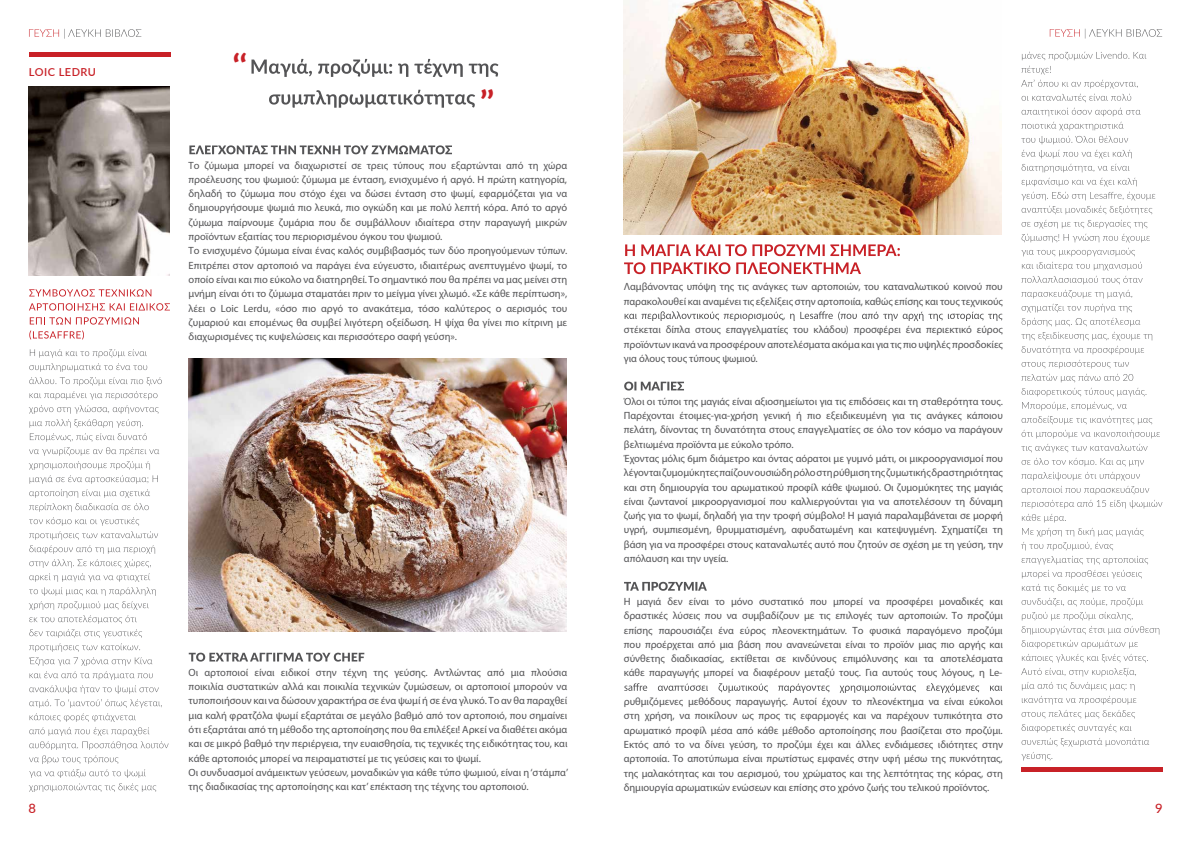
<style>
.page{position:relative;width:1191px;height:842px;background:#fff}
.page>*{position:absolute;margin:0;border:0;box-sizing:border-box;transform-origin:0 0}
.t1{font:900 29.5px "Lato";color:#c82127}
.t2{font:500 13px "Lato";color:#c82127}
.t3{font:600 11px "Lato";letter-spacing:.04em;color:#c82127}
.t4{font:10.5px/14.3px "Myriad Pro";letter-spacing:-.005em;color:#545456}
</style>
<div class="page">
<svg style="left:29px;top:29px;width:112px;height:10px"></svg>
<svg style="left:29px;top:289px;width:122px;height:8px"></svg>
<svg style="left:29px;top:303px;width:141px;height:8px"></svg>
<svg style="left:29px;top:317px;width:110px;height:23px"></svg>
<div style="left:29px;top:52px;width:141px;height:5px;background:#c82127"></div>
<svg style="left:29px;top:349px;width:139px;height:443px"></svg>
<svg style="left:189px;top:145px;width:263px;height:9px"></svg>
<svg style="left:189px;top:653px;width:175px;height:9px"></svg>
<img style="left:189px;top:358px;width:377px;height:273px">
<svg style="left:251px;top:59px;width:247px;height:18px"></svg>
<svg style="left:269px;top:90px;width:206px;height:18px"></svg>
<img style="left:28px;top:86px;width:142px;height:190px">
<svg style="left:1049px;top:29px;width:113px;height:10px"></svg>
<svg style="left:625px;top:244px;width:275px;height:12px"></svg>
<svg style="left:624px;top:262px;width:237px;height:12px"></svg>
<svg style="left:624px;top:311px;width:378px;height:10px"></svg>
<svg style="left:624px;top:382px;width:60px;height:8px"></svg>
<svg style="left:624px;top:582px;width:83px;height:9px"></svg>
<svg style="left:624px;top:683px;width:378px;height:10px"></svg>
<svg style="left:1022px;top:52px;width:124px;height:8px"></svg>
<svg style="left:1021px;top:66px;width:28px;height:8px"></svg>
<svg style="left:1021px;top:80px;width:116px;height:8px"></svg>
<svg style="left:1021px;top:94px;width:110px;height:8px"></svg>
<svg style="left:1021px;top:108px;width:119px;height:8px"></svg>
<svg style="left:1021px;top:122px;width:102px;height:8px"></svg>
<svg style="left:1021px;top:136px;width:107px;height:8px"></svg>
<svg style="left:1021px;top:150px;width:110px;height:8px"></svg>
<svg style="left:1021px;top:164px;width:108px;height:8px"></svg>
<svg style="left:1021px;top:178px;width:115px;height:8px"></svg>
<svg style="left:1021px;top:192px;width:134px;height:8px"></svg>
<svg style="left:1021px;top:206px;width:131px;height:8px"></svg>
<svg style="left:1021px;top:220px;width:126px;height:8px"></svg>
<svg style="left:1021px;top:234px;width:128px;height:8px"></svg>
<svg style="left:1021px;top:248px;width:114px;height:8px"></svg>
<svg style="left:1022px;top:262px;width:120px;height:8px"></svg>
<svg style="left:1021px;top:276px;width:121px;height:8px"></svg>
<svg style="left:1021px;top:290px;width:111px;height:8px"></svg>
<svg style="left:1021px;top:304px;width:111px;height:8px"></svg>
<svg style="left:1021px;top:318px;width:119px;height:8px"></svg>
<svg style="left:1021px;top:332px;width:131px;height:8px"></svg>
<svg style="left:1021px;top:346px;width:123px;height:8px"></svg>
<svg style="left:1021px;top:360px;width:108px;height:8px"></svg>
<svg style="left:1021px;top:374px;width:112px;height:8px"></svg>
<svg style="left:1021px;top:388px;width:125px;height:8px"></svg>
<svg style="left:1022px;top:402px;width:105px;height:8px"></svg>
<svg style="left:1021px;top:416px;width:131px;height:8px"></svg>
<svg style="left:1021px;top:430px;width:139px;height:8px"></svg>
<svg style="left:1021px;top:444px;width:126px;height:8px"></svg>
<svg style="left:1021px;top:458px;width:123px;height:8px"></svg>
<svg style="left:1021px;top:472px;width:119px;height:8px"></svg>
<svg style="left:1021px;top:486px;width:128px;height:8px"></svg>
<svg style="left:1021px;top:500px;width:141px;height:8px"></svg>
<svg style="left:1022px;top:514px;width:43px;height:8px"></svg>
<svg style="left:1022px;top:528px;width:121px;height:8px"></svg>
<svg style="left:1021px;top:542px;width:92px;height:8px"></svg>
<svg style="left:1021px;top:556px;width:127px;height:8px"></svg>
<svg style="left:1022px;top:570px;width:119px;height:8px"></svg>
<svg style="left:1022px;top:584px;width:104px;height:8px"></svg>
<svg style="left:1021px;top:598px;width:122px;height:8px"></svg>
<svg style="left:1021px;top:612px;width:111px;height:8px"></svg>
<svg style="left:1021px;top:626px;width:138px;height:8px"></svg>
<svg style="left:1021px;top:640px;width:116px;height:8px"></svg>
<svg style="left:1022px;top:654px;width:124px;height:8px"></svg>
<svg style="left:1021px;top:668px;width:115px;height:8px"></svg>
<svg style="left:1022px;top:682px;width:112px;height:8px"></svg>
<svg style="left:1021px;top:696px;width:115px;height:8px"></svg>
<svg style="left:1021px;top:710px;width:114px;height:8px"></svg>
<svg style="left:1021px;top:724px;width:110px;height:8px"></svg>
<svg style="left:1021px;top:738px;width:128px;height:22px"></svg>
<hr style="left:1021px;top:767px;width:141px;height:4px;background:#c82127">
<img style="left:624px;top:0;width:377px;height:235px">
<p class="t3" style="left:29px;top:64px;width:69px">LOIC LEDRU</p>
<p class="t2" style="left:28px;top:799px;width:9px">8</p>
<h1 class="t1" style="left:233px;top:43px;width:15px">‘‘</h1>
<h1 class="t1" style="left:480px;top:79px;width:15px">’’</h1>
<p class="t4" style="left:189px;top:158px;width:380px">Το ζύμωμα μπορεί να διαχωριστεί σε τρεις τύπους που εξαρτώνται από τη χώρα προέλευσης του ψωμιού: ζύμωμα με ένταση, ενισχυμένο ή αργό. Η πρώτη κατηγορία, δηλαδή το ζύμωμα που στόχο έχει να δώσει ένταση στο ψωμί, εφαρμόζεται για να δημιουργήσουμε ψωμιά πιο λευκά, πιο ογκώδη και με πολύ λεπτή κόρα. Από το αργό ζύμωμα παίρνουμε ζυμάρια που δε συμβάλλουν ιδιαίτερα στην παραγωγή μικρών προϊόντων εξαιτίας του περιορισμένου όγκου του ψωμιού.<br>Το ενισχυμένο ζύμωμα είναι ένας καλός συμβιβασμός των δύο προηγούμενων τύπων.<br>Επιτρέπει στον αρτοποιό να παράγει ένα εύγευστο, ιδιαιτέρως ανεπτυγμένο ψωμί, το οποίο είναι και πιο εύκολο να διατηρηθεί. Το σημαντικό που θα πρέπει να μας μείνει στη μνήμη είναι ότι το ζύμωμα σταματάει πριν το μείγμα γίνει χλωμό. «Σε κάθε περίπτωση», λέει ο Loic Lerdu, «όσο πιο αργό το ανακάτεμα, τόσο καλύτερος ο αερισμός του ζυμαριού και επομένως θα συμβεί λιγότερη οξείδωση. Η ψίχα θα γίνει πιο κίτρινη με διαχωρισμένες τις κυψελώσεις και περισσότερο σαφή γεύση».</p>
<p class="t4" style="left:189px;top:665px;width:381px">Οι αρτοποιοί είναι ειδικοί στην τέχνη της γεύσης. Αντλώντας από μια πλούσια ποικιλία συστατικών αλλά και ποικιλία τεχνικών ζυμώσεων, οι αρτοποιοί μπορούν να τυποποιήσουν και να δώσουν χαρακτήρα σε ένα ψωμί ή σε ένα γλυκό.Το αν θα παραχθεί μια καλή φρατζόλα ψωμί εξαρτάται σε μεγάλο βαθμό από τον αρτοποιό, που σημαίνει ότι εξαρτάται από τη μέθοδο της αρτοποίησης που θα επιλέξει! Αρκεί να διαθέτει ακόμα και σε μικρό βαθμό την περιέργεια, την ευαισθησία, τις τεχνικές της ειδικότητας του, και κάθε αρτοποιός μπορεί να πειραματιστεί με τις γεύσεις και το ψωμί.<br>Οι συνδυασμοί ανάμεικτων γεύσεων, μοναδικών για κάθε τύπο ψωμιού, είναι η‘στάμπα’ της διαδικασίας της αρτοποίησης και κατ’ επέκταση της τέχνης του αρτοποιού.</p>
<p class="t4" style="left:624px;top:279px;width:381px">Λαμβάνοντας υπόψη της τις ανάγκες των αρτοποιών, του καταναλωτικού κοινού που παρακολουθεί και αναμένει τις εξελίξεις στην αρτοποιία, καθώς επίσης και τους τεχνικούς</p>
<p class="t4" style="left:624px;top:322px;width:380px;text-align:justify">στέκεται δίπλα στους επαγγελματίες του κλάδου) προσφέρει ένα περιεκτικό εύρος προϊόντων ικανά να προσφέρουν αποτελέσματα ακόμα και για τις πιο υψηλές προσδοκίες για όλους τους τύπους ψωμιού.</p>
<p class="t4" style="left:624px;top:394px;width:381px">Όλοι οι τύποι της μαγιάς είναι αξιοσημείωτοι για τις επιδόσεις και τη σταθερότητα τους.<br>Παρέχονται έτοιμες-για-χρήση γενική ή πιο εξειδικευμένη για τις ανάγκες κάποιου πελάτη, δίνοντας τη δυνατότητα στους επαγγελματίες σε όλο τον κόσμο να παράγουν βελτιωμένα προϊόντα με εύκολο τρόπο.<br>Έχοντας μόλις 6μm διάμετρο και όντας αόρατοι με γυμνό μάτι, οι μικροοργανισμοί που λέγονταιζυμομύκητεςπαίζουνουσιώδηρόλοστηρύθμισητηςζυμωτικήςδραστηριότητας και στη δημιουργία του αρωματικού προφίλ κάθε ψωμιού. Οι ζυμομύκητες της μαγιάς είναι ζωντανοί μικροοργανισμοί που καλλιεργούνται για να αποτελέσουν τη δύναμη ζωής για το ψωμί, δηλαδή για την τροφή σύμβολο! Η μαγιά παραλαμβάνεται σε μορφή υγρή, συμπιεσμένη, θρυμματισμένη, αφυδατωμένη και κατεψυγμένη. Σχηματίζει τη βάση για να προσφέρει στους καταναλωτές αυτό που ζητούν σε σχέση με τη γεύση, την απόλαυση και την υγεία.</p>
<p class="t4" style="left:624px;top:594px;width:380px;text-align:justify">Η μαγιά δεν είναι το μόνο συστατικό που μπορεί να προσφέρει μοναδικές και δραστικές λύσεις που να συμβαδίζουν με τις επιλογές των αρτοποιών. Το προζύμι επίσης παρουσιάζει ένα εύρος πλεονεκτημάτων. Το φυσικά παραγόμενο προζύμι που προέρχεται από μια βάση που ανανεώνεται είναι το προϊόν μιας πιο αργής και σύνθετης διαδικασίας, εκτίθεται σε κινδύνους επιμόλυνσης και τα αποτελέσματα κάθε παραγωγής μπορεί να διαφέρουν μεταξύ τους. Για αυτούς τους λόγους, η Le-</p>
<p class="t4" style="left:624px;top:694px;width:380px;text-align:justify">ρυθμιζόμενες μεθόδους παραγωγής. Αυτοί έχουν το πλεονέκτημα να είναι εύκολοι στη χρήση, να ποικίλουν ως προς τις εφαρμογές και να παρέχουν τυπικότητα στο αρωματικό προφίλ μέσα από κάθε μέθοδο αρτοποίησης που βασίζεται στο προζύμι.<br>Εκτός από το να δίνει γεύση, το προζύμι έχει και άλλες ενδιάμεσες ιδιότητες στην αρτοποιία. Το αποτύπωμα είναι πρωτίστως εμφανές στην υφή μέσω της πυκνότητας, της μαλακότητας και του αερισμού, του χρώματος και της λεπτότητας της κόρας, στη δημιουργία αρωματικών ενώσεων και επίσης στο χρόνο ζωής του τελικού προϊόντος.</p>
<p class="t2" style="left:1155px;top:799px;width:9px">9</p>
</div>
